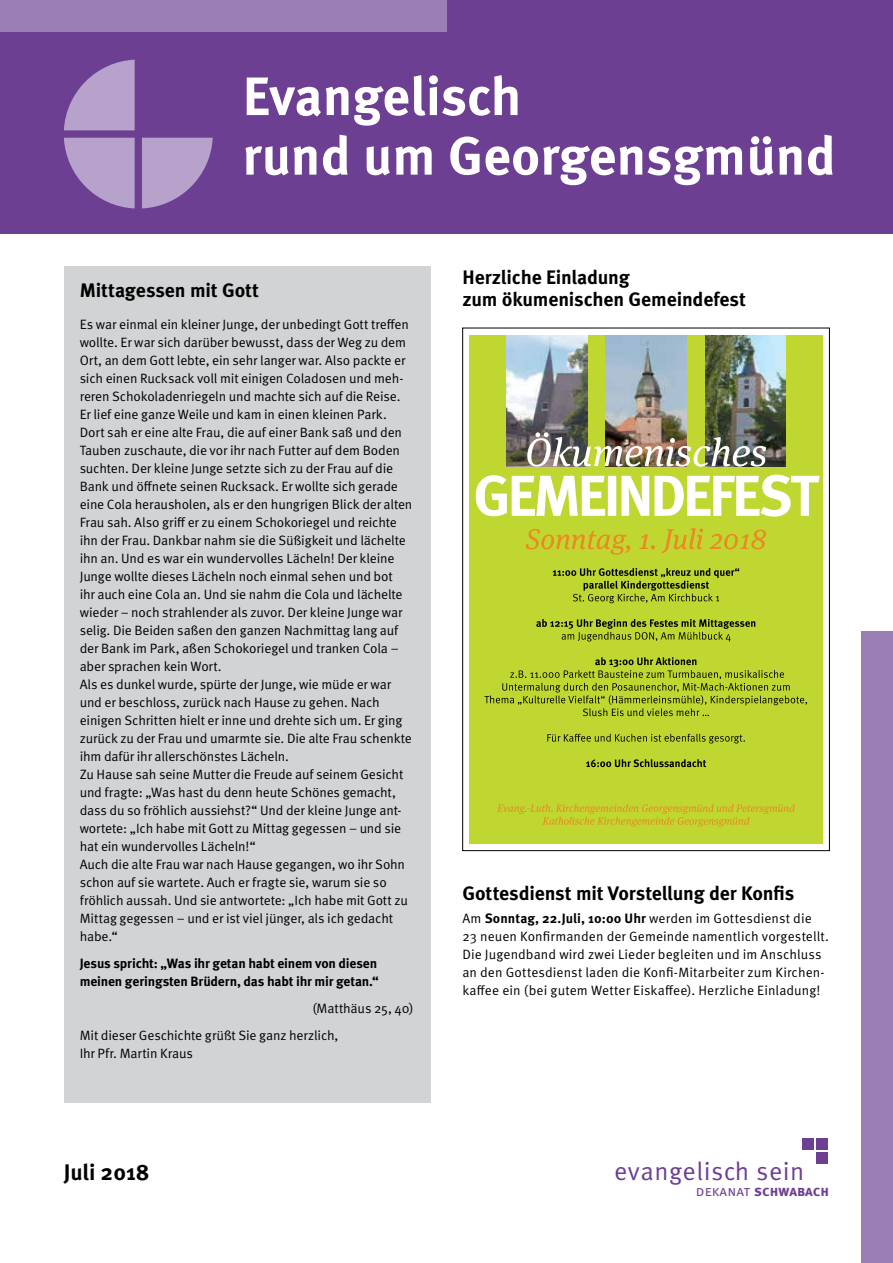
<style>
.page{position:relative;width:893px;height:1263px;background:#fff}
.page>*{position:absolute;margin:0;border:0;box-sizing:border-box;transform-origin:0 0}
.t1{font:700 54px/59.6px "Meta OT";color:#fff}
.t2{font:25.5px "Meta OT";letter-spacing:.02em;color:#6d3f92}
.t3{font:700 22.5px "Meta OT";color:#000}
.t4{font:700 19.5px/22.5px "Meta OT";letter-spacing:-.01em;color:#000}
.t5{font:14.85px "Meta Bold Caps";color:#6d3f92}
.t6{font:13.5px/18px "Meta OT";letter-spacing:-.015em;color:#000}
.t7{font:13.5px/18px "Meta OT";letter-spacing:.005em;color:#000}
.t8{font:700 13.5px/18px "Meta OT";letter-spacing:-.015em;color:#000}
.s1{font-weight:700}
.s2{font-family:"Meta Normal Caps"}
</style>
<div class="page">
<div style="left:0;top:0;width:893px;height:234px;background:#6d3f92"></div>
<div style="left:802px;top:1138px;width:11px;height:12px;background:#6d3f92"></div>
<div style="left:817px;top:1138px;width:11px;height:12px;background:#6d3f92"></div>
<div style="left:817px;top:1153px;width:11px;height:11px;background:#6d3f92"></div>
<div style="left:0;top:0;width:446px;height:32px;background:#9a7eb4"></div>
<div style="left:861px;top:631px;width:32px;height:632px;background:#9a7eb4"></div>
<svg style="left:64px;top:60px;width:71px;height:70px"></svg>
<svg style="left:64px;top:138px;width:71px;height:70px"></svg>
<svg style="left:142px;top:138px;width:71px;height:70px"></svg>
<div style="left:64px;top:267px;width:367px;height:836px;background:#d1d3d4"></div>
<div style="left:469px;top:335px;width:354px;height:508px;background:#bfd730"></div>
<svg style="left:476px;top:475px;width:344px;height:42px"></svg>
<img style="left:507px;top:335px;width:80px;height:131px">
<img style="left:606px;top:335px;width:80px;height:97px">
<img style="left:705px;top:335px;width:80px;height:131px">
<img style="left:527px;top:432px;width:239px;height:35px">
<svg style="left:526px;top:528px;width:240px;height:27px"></svg>
<svg style="left:586px;top:759px;width:120px;height:8px"></svg>
<svg style="left:547px;top:734px;width:198px;height:9px"></svg>
<svg style="left:484px;top:657px;width:323px;height:59px"></svg>
<svg style="left:536px;top:619px;width:219px;height:23px"></svg>
<svg style="left:553px;top:568px;width:186px;height:35px"></svg>
<svg style="left:497px;top:804px;width:298px;height:23px"></svg>
<h1 class="t1" style="left:242px;top:67px;width:595px">Evangelisch<br>rund um Georgensgmünd</h1>
<h3 class="t4" style="left:80px;top:280px;width:181px">Mittagessen mit Gott</h3>
<p class="t6" style="left:80px;top:315px;width:334px">Es war einmal ein kleiner Junge, der unbedingt Gott treffen wollte. Er war sich darüber bewusst, dass der Weg zu dem Ort, an dem Gott lebte, ein sehr langer war. Also packte er sich einen Rucksack voll mit einigen Coladosen und meh&shy;reren Schokoladenriegeln und machte sich auf die Reise.<br>Er lief eine ganze Weile und kam in einen kleinen Park.<br>Dort sah er eine alte Frau, die auf einer Bank saß und den Tauben zuschaute, die vor ihr nach Futter auf dem Boden suchten. Der kleine Junge setzte sich zu der Frau auf die Bank und öffnete seinen Rucksack. Er wollte sich gerade eine Cola herausholen, als er den hungrigen Blick der alten Frau sah. Also griff er zu einem Schokoriegel und reichte ihn der Frau. Dankbar nahm sie die Süßigkeit und lächelte ihn an. Und es war ein wundervolles Lächeln! Der kleine Junge wollte dieses Lächeln noch einmal sehen und bot<br>ihr auch eine Cola an. Und sie nahm die Cola und lächelte wieder – noch strahlender als zuvor. Der kleine Junge war selig. Die Beiden saßen den ganzen Nachmittag lang auf der Bank im Park, aßen Schokoriegel und tranken Cola – aber sprachen kein Wort.<br>Als es dunkel wurde, spürte der Junge, wie müde er war und er beschloss, zurück nach Hause zu gehen. Nach einigen Schritten hielt er inne und drehte sich um. Er ging zurück zu der Frau und umarmte sie. Die alte Frau schenkte ihm dafür ihr allerschönstes Lächeln.<br>Zu Hause sah seine Mutter die Freude auf seinem Gesicht und fragte: „Was hast du denn heute Schönes gemacht, dass du so fröhlich aussiehst?“ Und der kleine Junge ant&shy;wortete: „Ich habe mit Gott zu Mittag gegessen – und sie hat ein wundervolles Lächeln!“<br>Auch die alte Frau war nach Hause gegangen, wo ihr Sohn schon auf sie wartete. Auch er fragte sie, warum sie so fröhlich aussah. Und sie antwortete: „Ich habe mit Gott zu Mittag gegessen – und er ist viel jünger, als ich gedacht habe.“</p>
<p class="t8" style="left:80px;top:954px;width:301px">Jesus spricht: „Was ihr getan habt einem von diesen meinen geringsten Brüdern, das habt ihr mir getan.“</p>
<p class="t6" style="left:80px;top:995px;width:335px;line-height:27px;text-indent:233px">(Matthäus 25, 40)<br>Mit dieser Geschichte grüßt Sie ganz herzlich,</p>
<p class="t6" style="left:80px;top:1044px;width:115px">Ihr Pfr. Martin Kraus</p>
<h3 class="t3" style="left:64px;top:1158px;width:87px">Juli 2018</h3>
<h3 class="t4" style="left:462px;top:266px;width:285px">Herzliche Einladung<br>zum ökumenischen Gemeindefest</h3>
<h3 class="t4" style="left:462px;top:882px;width:333px">Gottesdienst mit Vorstellung der Konfis</h3>
<p class="t7" style="left:462px;top:909px;width:368px">Am <span class="s1">Sonntag, 22.Juli, 10:00 Uhr</span> werden im Gottesdienst die 23 neuen Konfirmanden der Gemeinde namentlich vorgestellt.<br>Die Jugendband wird zwei Lieder begleiten und im Anschluss an den Gottesdienst laden die Konfi-Mitarbeiter zum Kirchen&shy;kaffee ein (bei gutem Wetter Eiskaffee). Herzliche Einladung!</p>
<h2 class="t2" style="left:614px;top:1156px;width:192px">evangelisch sein</h2>
<p class="t5" style="left:696px;top:1182px;width:135px"><span class="s2">dekanat</span> schwabach</p>
</div>
